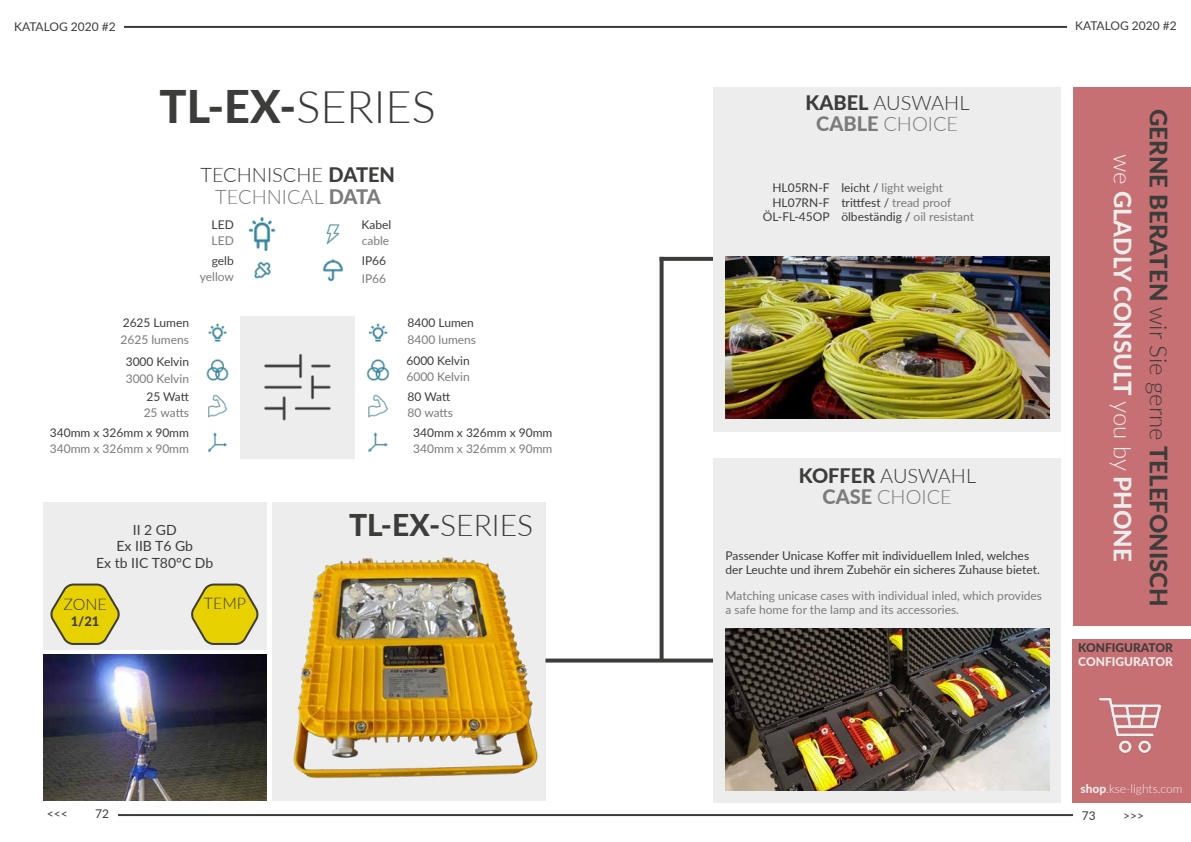
<style>
.page{position:relative;width:1191px;height:842px;background:#fff}
.page>*{position:absolute;margin:0;border:0;box-sizing:border-box;transform-origin:0 0}
.t1{font:800 45px "Lato";color:#3c3c3b}
.t2{font:800 30px "Lato";color:#3c3c3b}
.t3{font:800 24px/36px "Lato";color:#3c3c3b;text-align:center}
.t4{font:300 20px/21.5px "Lato";color:#3c3c3b;text-align:center}
.t5{font:300 16px "Lato";color:#3c3c3b}
.t6{font:14px/16.8px "Lato";color:#3c3c3b;text-align:center}
.t7{font:800 13px "Lato";color:#3c3c3b}
.t8{font:12px/14.4px "Lato";color:#3c3c3b;text-align:right}
.t9{font:12px/14.4px "Lato";color:#7c7b7b}
.t10{font:300 12px "Lato";color:#ededed}
.t11{font:800 12px "Lato";color:#3c3c3b}
.t12{font:800 12px "Lato";color:#ededed}
.s1{font-weight:300}
.s2{font-weight:800}
.s3{color:#7c7b7b}
.s4{font-weight:800;color:#7c7b7b}
.s5{color:#3c3c3b}
.s6{font-weight:300;color:#ededed}
.s7{color:#ededed}
</style>
<div class="page">
<hr style="left:118px;top:814px;width:955px;height:2px;background:#3c3c3b">
<hr style="left:124px;top:26px;width:943px;height:2px;background:#3c3c3b">
<div style="left:43px;top:502px;width:223px;height:147px;background:#ededed"></div>
<div style="left:272px;top:502px;width:273px;height:299px;background:#ededed"></div>
<img style="left:293px;top:557px;width:245px;height:221px">
<svg style="left:545px;top:658px;width:168px;height:4px"></svg>
<svg style="left:659px;top:261px;width:4px;height:399px;background:#585857"></svg>
<svg style="left:659px;top:257px;width:54px;height:4px"></svg>
<div style="left:713px;top:87px;width:348px;height:344px;background:#ededed"></div>
<div style="left:713px;top:458px;width:348px;height:344px;background:#ededed"></div>
<div style="left:1073px;top:87px;width:118px;height:539px;background:#c67073"></div>
<img style="left:725px;top:257px;width:324px;height:162px">
<img style="left:725px;top:628px;width:324px;height:162px">
<img style="left:208px;top:323px;width:19px;height:19px">
<img style="left:322px;top:259px;width:22px;height:23px">
<img style="left:326px;top:224px;width:14px;height:21px">
<img style="left:366px;top:359px;width:24px;height:22px">
<img style="left:208px;top:432px;width:19px;height:20px">
<img style="left:208px;top:394px;width:19px;height:24px">
<img style="left:248px;top:218px;width:28px;height:33px">
<img style="left:254px;top:261px;width:17px;height:18px">
<img style="left:368px;top:323px;width:20px;height:19px">
<img style="left:368px;top:432px;width:20px;height:20px">
<img style="left:368px;top:394px;width:20px;height:24px">
<img style="left:206px;top:359px;width:23px;height:22px">
<div style="left:240px;top:316px;width:115px;height:143px;background:#ededed"></div>
<img style="left:264px;top:353px;width:67px;height:68px">
<div style="left:1072px;top:639px;width:119px;height:163px;background:#c67073"></div>
<img style="left:1098px;top:697px;width:64px;height:57px">
<img style="left:43px;top:655px;width:223px;height:146px">
<svg style="left:191px;top:583px;width:68px;height:62px"></svg>
<svg style="left:50px;top:583px;width:70px;height:62px"></svg>
<p class="t8" style="left:14px;top:19px;width:103px">KATALOG 2020 #2</p>
<p class="t8" style="left:1075px;top:18px;width:103px">KATALOG 2020 #2</p>
<h1 class="t1" style="left:160px;top:73px;width:278px">TL-EX-<span class="s1">SERIES</span></h1>
<h3 class="t4" style="left:200px;top:164px;width:196px">TECHNISCHE <span class="s2">DATEN<br></span><span class="s3">TECHNICAL</span> <span class="s4">DATA</span></h3>
<p class="t8" style="left:212px;top:217px;width:24px">LED</p>
<p class="t8" style="left:362px;top:217px;width:31px">Kabel</p>
<p class="t9" style="left:212px;top:233px;width:24px">LED</p>
<p class="t9" style="left:362px;top:233px;width:29px">cable</p>
<p class="t8" style="left:212px;top:253px;width:24px">gelb</p>
<p class="t8" style="left:362px;top:253px;width:26px">IP66</p>
<p class="t9" style="left:200px;top:269px;width:36px">yellow</p>
<p class="t9" style="left:362px;top:271px;width:26px">IP66</p>
<p class="t8" style="left:123px;top:315px;width:68px">2625 Lumen</p>
<p class="t8" style="left:407px;top:315px;width:68px">8400 Lumen</p>
<p class="t9" style="left:120px;top:332px;width:70px">2625 lumens</p>
<p class="t9" style="left:407px;top:332px;width:70px">8400 lumens</p>
<p class="t8" style="left:126px;top:354px;width:65px">3000 Kelvin</p>
<p class="t8" style="left:406px;top:353px;width:65px">6000 Kelvin</p>
<p class="t9" style="left:126px;top:371px;width:65px">3000 Kelvin</p>
<p class="t9" style="left:406px;top:369px;width:65px">6000 Kelvin</p>
<p class="t8" style="left:146px;top:389px;width:44px">25 Watt</p>
<p class="t8" style="left:407px;top:389px;width:44px">80 Watt</p>
<p class="t9" style="left:144px;top:405px;width:47px">25 watts</p>
<p class="t9" style="left:407px;top:405px;width:47px">80 watts</p>
<p class="t8" style="left:50px;top:425px;width:141px">340mm x 326mm x 90mm</p>
<p class="t8" style="left:413px;top:425px;width:141px">340mm x 326mm x 90mm</p>
<p class="t9" style="left:50px;top:441px;width:141px">340mm x 326mm x 90mm</p>
<p class="t9" style="left:413px;top:441px;width:141px">340mm x 326mm x 90mm</p>
<p class="t6" style="left:96px;top:520px;width:119px">II 2 GD<br>Ex IIB T6 Gb<br>Ex tb IIC T80°C Db</p>
<h2 class="t2" style="left:349px;top:502px;width:186px">TL-EX-<span class="s1">SERIES</span></h2>
<h3 class="t5" style="left:63px;top:593px;width:45px">ZONE</h3>
<h3 class="t5" style="left:204px;top:592px;width:44px">TEMP</h3>
<p class="t7" style="left:71px;top:611px;width:30px">1/21</p>
<h3 class="t4" style="left:805px;top:91px;width:165px"><span class="s2">KABEL</span> AUSWAHL<br><span class="s4">CABLE</span> <span class="s3">CHOICE</span></h3>
<p class="t8" style="left:763px;top:180px;width:68px">HL05RN-F<br>HL07RN-F<br>ÖL-FL-45OP</p>
<p class="t9" style="left:841px;top:180px;width:134px"><span class="s5">leicht /</span> light weight <span class="s5">trittfest /</span> tread proof <span class="s5">ölbeständig /</span> oil resistant</p>
<h3 class="t4" style="left:799px;top:464px;width:179px"><span class="s2">KOFFER</span> AUSWAHL<br><span class="s4">CASE</span> <span class="s3">CHOICE</span></h3>
<p class="t8" style="left:725px;top:547px;width:316px;text-align:left">Passender Unicase Koffer mit individuellem Inled, welches der Leuchte und ihrem Zubehör ein sicheres Zuhause bietet.</p>
<p class="t9" style="left:725px;top:587px;width:318px">Matching unicase cases with individual inled, which provides a safe home for the lamp and its accessories.</p>
<h3 class="t3" style="left:1177px;top:109px;width:499px;rotate:90deg">GERNE BERATEN <span class="s1">wir Sie gerne</span> TELEFONISCH <span class="s6">we</span> <span class="s7">GLADLY CONSULT</span> <span class="s6">you by</span> <span class="s7">PHONE</span></h3>
<p class="t11" style="left:1078px;top:638px;width:96px">KONFIGURATOR</p>
<p class="t12" style="left:1078px;top:653px;width:96px">CONFIGURATOR</p>
<p class="t10" style="left:1080px;top:780px;width:104px"><span class="s2">shop</span>.kse-lights.com</p>
<p class="t8" style="left:47px;top:806px;width:22px">&lt;&lt;&lt;</p>
<p class="t8" style="left:95px;top:806px;width:15px">72</p>
<p class="t8" style="left:1081px;top:808px;width:15px">73</p>
<p class="t8" style="left:1123px;top:808px;width:22px">&gt;&gt;&gt;</p>
</div>
